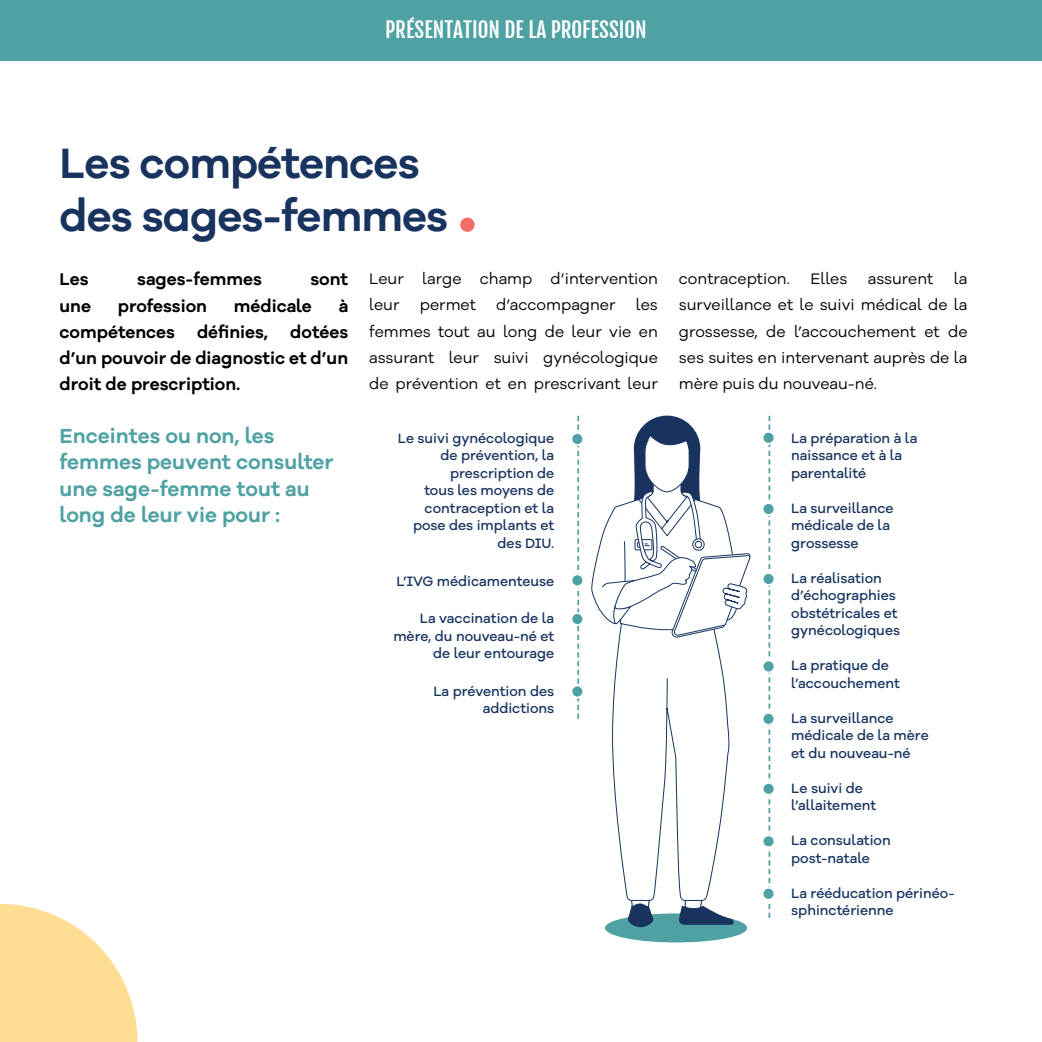
<style>
.page{position:relative;width:1042px;height:1042px;background:#fff}
.page>*{position:absolute;margin:0;border:0;box-sizing:border-box;transform-origin:0 0}
.t1{font:700 43.75px/52.5px "Galano Grotesque Alt Semi";letter-spacing:-.02em;color:#17335e}
.t2{font:700 21px/26.2px "Galano Grotesque Alt Semi";color:#4fa1a3}
.t3{font:21px "Fjalla One";color:#fff}
.t4{font:700 17.5px/26.2px "Galano Grotesque Alt Semi";color:#000;text-align:justify}
.t5{font:15.75px/26.2px "Galano Grotesque Alt Regular";color:#000;text-align:justify}
.t6{font:14px/17.5px "Galano Grotesque Alt Medium";color:#17335e}
</style>
<div class="page">
<div style="left:605px;top:913px;width:142px;height:29px;background:#4fa1a3;border-radius:50%"></div>
<svg style="left:577px;top:416px;width:2px;height:303px"></svg>
<svg style="left:768px;top:416px;width:2px;height:502px"></svg>
<div style="left:762px;top:432px;width:12px;height:12px;background:#4fa1a3;border-radius:50%"></div>
<div style="left:762px;top:431px;width:13px;height:14px;border:2px solid #fff;border-radius:50%"></div>
<div style="left:571px;top:433px;width:12px;height:12px;background:#4fa1a3;border-radius:50%"></div>
<div style="left:570px;top:432px;width:14px;height:14px;border:2px solid #fff;border-radius:50%"></div>
<div style="left:571px;top:574px;width:12px;height:12px;background:#4fa1a3;border-radius:50%"></div>
<div style="left:570px;top:573px;width:14px;height:14px;border:2px solid #fff;border-radius:50%"></div>
<div style="left:571px;top:613px;width:12px;height:12px;background:#4fa1a3;border-radius:50%"></div>
<div style="left:570px;top:612px;width:14px;height:14px;border:2px solid #fff;border-radius:50%"></div>
<div style="left:571px;top:685px;width:12px;height:12px;background:#4fa1a3;border-radius:50%"></div>
<div style="left:570px;top:684px;width:14px;height:14px;border:2px solid #fff;border-radius:50%"></div>
<div style="left:762px;top:503px;width:12px;height:12px;background:#4fa1a3;border-radius:50%"></div>
<div style="left:762px;top:502px;width:13px;height:14px;border:2px solid #fff;border-radius:50%"></div>
<div style="left:762px;top:573px;width:12px;height:12px;background:#4fa1a3;border-radius:50%"></div>
<div style="left:762px;top:572px;width:13px;height:14px;border:2px solid #fff;border-radius:50%"></div>
<div style="left:762px;top:660px;width:12px;height:12px;background:#4fa1a3;border-radius:50%"></div>
<div style="left:762px;top:659px;width:13px;height:14px;border:2px solid #fff;border-radius:50%"></div>
<div style="left:762px;top:713px;width:12px;height:12px;background:#4fa1a3;border-radius:50%"></div>
<div style="left:762px;top:712px;width:13px;height:14px;border:2px solid #fff;border-radius:50%"></div>
<div style="left:762px;top:783px;width:12px;height:12px;background:#4fa1a3;border-radius:50%"></div>
<div style="left:762px;top:782px;width:13px;height:13px;border:2px solid #fff;border-radius:50%"></div>
<div style="left:762px;top:835px;width:12px;height:12px;background:#4fa1a3;border-radius:50%"></div>
<div style="left:762px;top:834px;width:13px;height:14px;border:2px solid #fff;border-radius:50%"></div>
<div style="left:762px;top:888px;width:12px;height:11px;background:#4fa1a3;border-radius:50%"></div>
<div style="left:762px;top:887px;width:13px;height:13px;border:2px solid #fff;border-radius:50%"></div>
<svg style="left:0;top:904px;width:137px;height:138px"></svg>
<div style="left:0;top:0;width:1042px;height:60px;background:#4fa1a3"></div>
<svg style="left:591px;top:415px;width:159px;height:512px"></svg>
<div style="left:460px;top:218px;width:14px;height:14px;background:#f26d65;border-radius:50%"></div>
<p class="t3" style="left:385px;top:17px;width:263px">PRÉSENTATION DE LA PROFESSION</p>
<p class="t1" style="left:60px;top:136px;width:390px">Les compétences des sages-femmes</p>
<p class="t4" style="left:60px;top:266px;width:31px">Les</p>
<p class="t4" style="left:137px;top:266px;width:126px">sages-femmes</p>
<p class="t4" style="left:310px;top:266px;width:39px">sont</p>
<p class="t4" style="left:60px;top:292px;width:33px">une</p>
<p class="t4" style="left:118px;top:292px;width:91px">profession</p>
<p class="t4" style="left:234px;top:292px;width:80px">médicale</p>
<p class="t4" style="left:339px;top:292px;width:11px">à</p>
<p class="t4" style="left:60px;top:318px;width:117px">compétences</p>
<p class="t4" style="left:197px;top:318px;width:73px">définies,</p>
<p class="t4" style="left:60px;top:318px;width:290px;text-indent:231px">dotées d’un pouvoir de diagnostic et d’un droit de prescription.</p>
<p class="t2" style="left:60px;top:422px;width:276px">Enceintes ou non, les femmes peuvent consulter</p>
<p class="t2" style="left:60px;top:475px;width:252px">une sage-femme tout au long de leur vie pour :</p>
<p class="t5" style="left:369px;top:265px;width:290px">Leur large champ d’intervention leur</p>
<p class="t5" style="left:369px;top:291px;width:290px;text-indent:267px">les femmes tout au long de leur vie en assurant leur suivi gynécologique de prévention et en prescrivant leur</p>
<p class="t5" style="left:420px;top:291px;width:58px">permet</p>
<p class="t5" style="left:496px;top:291px;width:121px">d’accompagner</p>
<p class="t6" style="left:398px;top:429px;width:158px;text-align:right">Le suivi gynécologique de prévention, la prescription de<br>tous les moyens de contraception et la pose des implants et des DIU.</p>
<p class="t6" style="left:396px;top:572px;width:159px">L’IVG médicamenteuse</p>
<p class="t6" style="left:393px;top:609px;width:162px;text-align:right">La vaccination de la mère, du nouveau-né et de leur entourage</p>
<p class="t6" style="left:433px;top:681px;width:122px;text-align:right">La prévention des addictions</p>
<p class="t5" style="left:679px;top:265px;width:113px">contraception.</p>
<p class="t5" style="left:810px;top:265px;width:38px">Elles</p>
<p class="t5" style="left:868px;top:265px;width:67px">assurent</p>
<p class="t5" style="left:679px;top:265px;width:290px;text-indent:275px">la surveillance et le suivi médical de la grossesse, de l’accouchement et de ses suites en intervenant auprès de la mère puis du nouveau-né.</p>
<p class="t6" style="left:791px;top:429px;width:128px">La préparation à la naissance et à la parentalité</p>
<p class="t6" style="left:791px;top:499px;width:104px">La surveillance médicale de la grossesse</p>
<p class="t6" style="left:791px;top:569px;width:110px">La réalisation d’échographies obstétricales et gynécologiques</p>
<p class="t6" style="left:791px;top:656px;width:110px">La pratique de l’accouchement</p>
<p class="t6" style="left:791px;top:709px;width:139px">La surveillance médicale de la mère et du nouveau-né</p>
<p class="t6" style="left:791px;top:779px;width:86px">Le suivi de l’allaitement</p>
<p class="t6" style="left:791px;top:831px;width:101px">La consulation post-natale</p>
<p class="t6" style="left:791px;top:883px;width:165px">La rééducation périnéo&shy;sphinctérienne</p>
</div>
